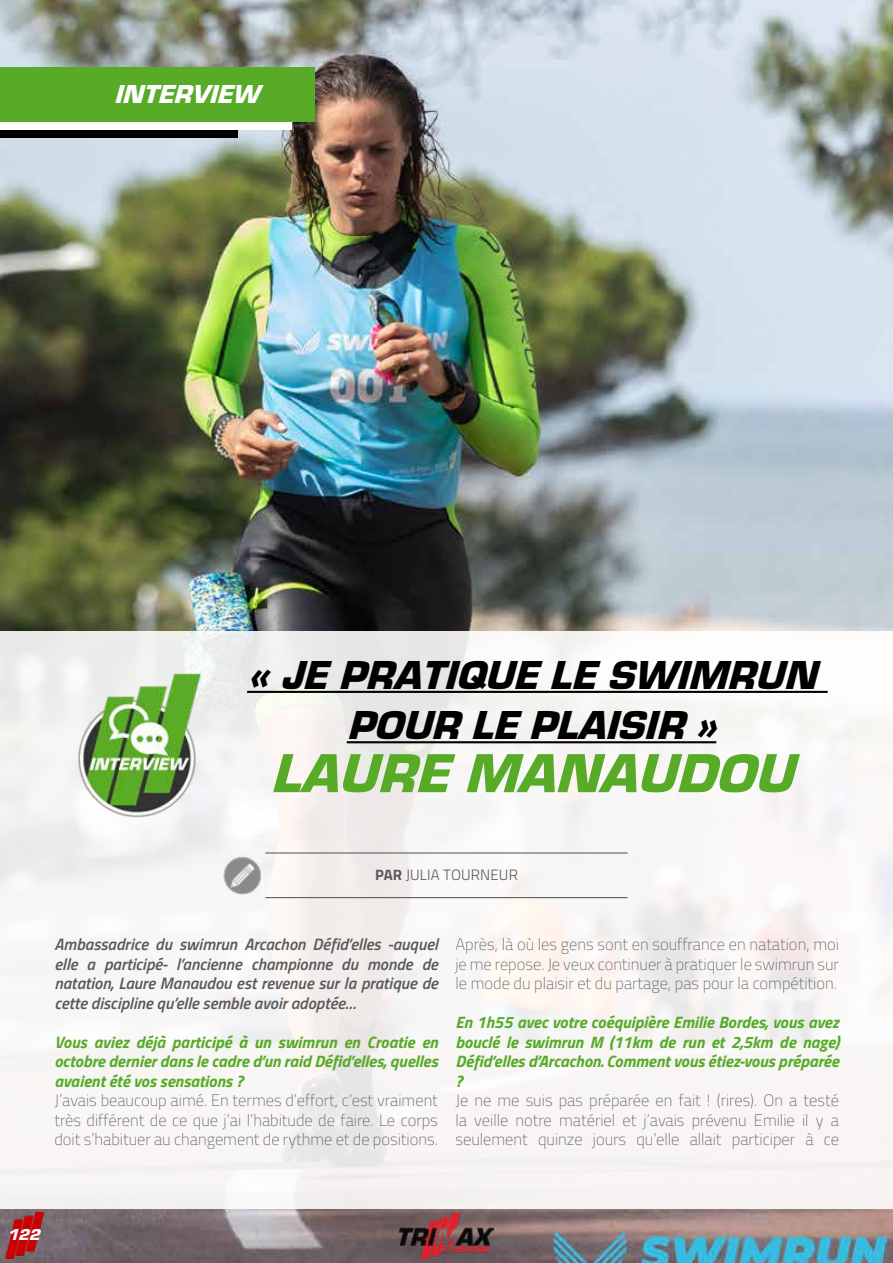
<style>
.page{position:relative;width:893px;height:1263px;background:#fff}
.page>*{position:absolute;margin:0;border:0;box-sizing:border-box;transform-origin:0 0}
.t1{font:italic 900 57px "Eurostile";color:#57ab27}
.t2{font:italic 900 42px/50.4px "Eurostile";color:#000;text-align:center}
.t3{font:italic 900 27px "Eurostile";color:#fff}
.t4{font:100 16.5px/19.5px "Titillium Web";color:#58585a;text-align:justify}
.t5{font:italic 700 16.5px/19.5px "Titillium Web";color:#57ab27;text-align:justify}
.t6{font:italic 600 16.5px/19.5px "Titillium Web";color:#58585a;text-align:justify}
.t7{font:italic 900 16.5px "Eurostile";color:#fff}
.t8{font:300 15px "Titillium Web";letter-spacing:.01em;color:#58585a}
.s1{font-weight:700}
</style>
<div class="page">
<img style="left:0;top:0;width:893px;height:1263px">
<svg style="left:0;top:631px;width:893px;height:578px;fill:#f8f5f4"></svg>
<img style="left:0;top:1211px;width:46px;height:49px">
<img style="left:399px;top:1214px;width:95px;height:45px">
<hr style="left:247px;top:691px;width:581px;height:2px;background:#000">
<hr style="left:347px;top:741px;width:369px;height:2px;background:#000">
<div style="left:0;top:83px;width:237px;height:55px;background:#000"></div>
<div style="left:0;top:76px;width:292px;height:54px;background:#fff"></div>
<div style="left:0;top:67px;width:315px;height:55px;background:#57ab27"></div>
<hr style="left:265px;top:853px;width:363px;height:1px;background:#4c4c4f">
<hr style="left:265px;top:897px;width:363px;height:1px;background:#4c4c4f">
<img style="left:219px;top:853px;width:44px;height:44px">
<img style="left:54px;top:660px;width:170px;height:170px">
<h3 class="t3" style="left:82px;top:79px;width:210px">PHOTO DU MOIS</h3>
<h3 class="t3" style="left:114px;top:79px;width:146px">INTERVIEW</h3>
<h2 class="t2" style="left:247px;top:649px;width:570px">« JE PRATIQUE LE SWIMRUN<br>POUR LE PLAISIR »</h2>
<h1 class="t1" style="left:270px;top:742px;width:524px">LAURE MANAUDOU</h1>
<p class="t8" style="left:375px;top:864px;width:144px"><span class="s1">PAR</span> JULIA TOURNEUR</p>
<p class="t6" style="left:54px;top:933px;width:385px">Ambassadrice du swimrun Arcachon Défid’elles -auquel elle a participé- l’ancienne championne du monde de natation, Laure Manaudou est revenue sur la pratique de cette discipline qu’elle semble avoir adoptée…</p>
<p class="t5" style="left:54px;top:1031px;width:385px">Vous aviez déjà participé à un swimrun en Croatie en octobre dernier dans le cadre d’un raid Défid’elles, quelles avaient été vos sensations ?</p>
<p class="t4" style="left:54px;top:1090px;width:385px">J’avais beaucoup aimé. En termes d’effort, c’est vraiment très différent de ce que j’ai l’habitude de faire. Le corps doit s’habituer au changement de rythme et de positions.</p>
<p class="t4" style="left:455px;top:934px;width:385px">Après, là où les gens sont en souffrance en natation, moi je me repose. Je veux continuer à pratiquer le swimrun sur le mode du plaisir et du partage, pas pour la compétition.</p>
<p class="t5" style="left:455px;top:1011px;width:385px">En 1h55 avec votre coéquipière Emilie Bordes, vous avez bouclé le swimrun M (11km de run et 2,5km de nage)<br>Défid’elles d’Arcachon. Comment vous étiez-vous préparée ?</p>
<p class="t4" style="left:455px;top:1090px;width:385px">Je ne me suis pas préparée en fait ! (rires). On a testé la veille notre matériel et j’avais prévenu Emilie il y a seulement quinze jours qu’elle allait participer à ce</p>
<p class="t7" style="left:8px;top:1226px;width:33px">122</p>
</div>
